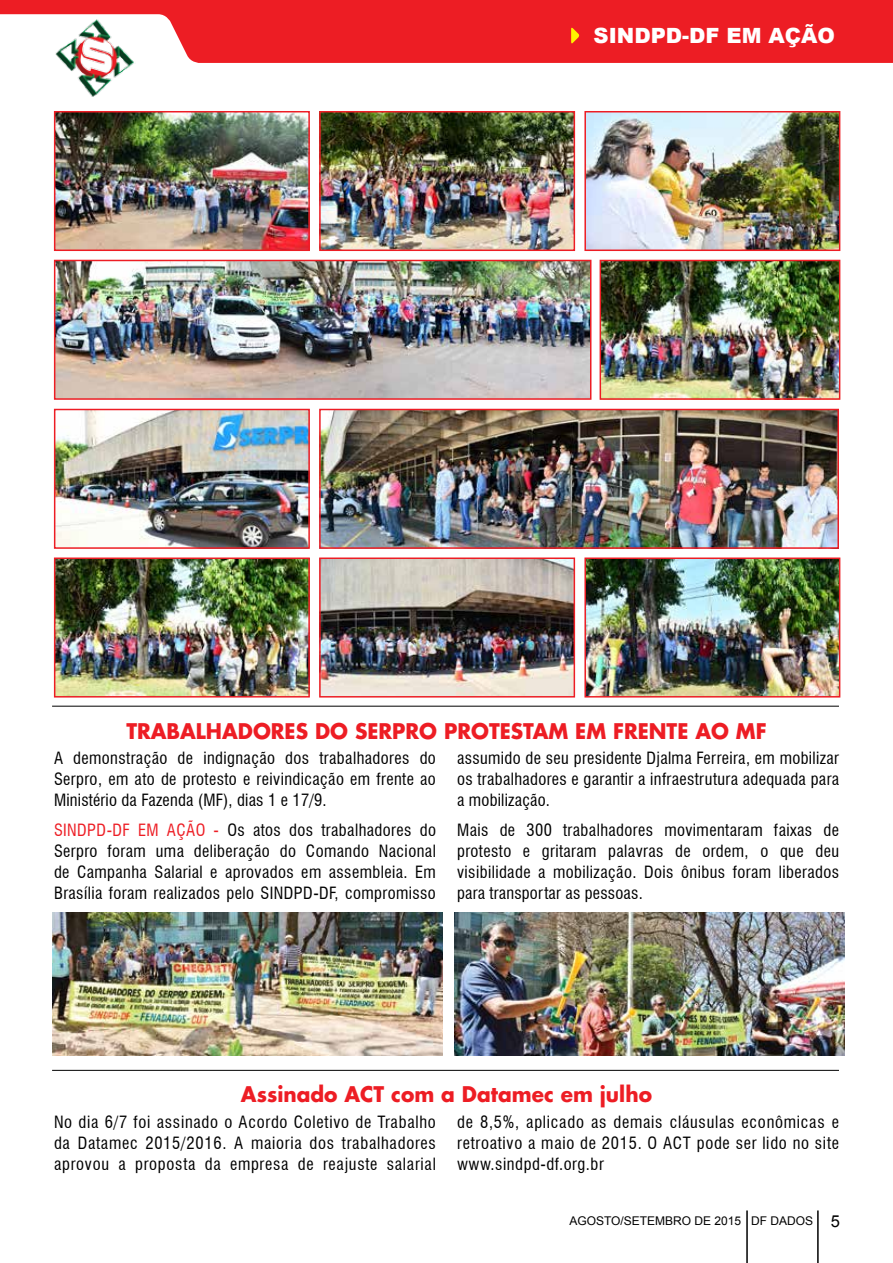
<style>
.page{position:relative;width:893px;height:1263px;background:#fff}
.page>*{position:absolute;margin:0;border:0;box-sizing:border-box;transform-origin:0 0}
.t1{font:700 21px "Futura Std";color:#ed1d24;scale:.96 1}
.t2{font:900 21px "Arial";color:#fff}
.t3{font:condensed 16.5px/21px "Swiss 721 BT";letter-spacing:.025em;color:#000;text-align:justify}
.t4{font:12px "Arial";color:#000}
.s1{color:#ed1d24}
.s2{font-size:16.5px}
</style>
<div class="page">
<hr style="left:817px;top:1210px;width:2px;height:53px;background:#000">
<hr style="left:746px;top:1210px;width:2px;height:53px;background:#000">
<svg style="left:0;top:0;width:893px;height:63px;background:#ee3238"></svg>
<img style="left:54px;top:17px;width:81px;height:80px">
<svg style="left:571px;top:27px;width:9px;height:18px"></svg>
<hr style="left:52px;top:706px;width:787px;height:1px;background:#000">
<hr style="left:52px;top:1070px;width:787px;height:1px;background:#000">
<img style="left:53px;top:913px;width:390px;height:142px">
<img style="left:454px;top:913px;width:390px;height:142px">
<img style="left:57px;top:114px;width:250px;height:134px">
<div style="left:54px;top:111px;width:256px;height:140px;border:2px solid #ed1d24"></div>
<img style="left:322px;top:114px;width:250px;height:134px">
<div style="left:319px;top:111px;width:256px;height:140px;border:2px solid #ed1d24"></div>
<img style="left:587px;top:114px;width:250px;height:134px">
<div style="left:584px;top:111px;width:256px;height:140px;border:2px solid #ed1d24"></div>
<img style="left:57px;top:412px;width:250px;height:134px">
<div style="left:54px;top:409px;width:256px;height:140px;border:2px solid #ed1d24"></div>
<img style="left:322px;top:412px;width:514px;height:134px">
<div style="left:319px;top:409px;width:520px;height:140px;border:2px solid #ed1d24"></div>
<img style="left:57px;top:263px;width:531px;height:134px">
<div style="left:54px;top:260px;width:537px;height:140px;border:2px solid #ed1d24"></div>
<img style="left:603px;top:263px;width:234px;height:134px">
<div style="left:600px;top:260px;width:240px;height:140px;border:2px solid #ed1d24"></div>
<img style="left:57px;top:560px;width:250px;height:134px">
<div style="left:54px;top:557px;width:256px;height:140px;border:2px solid #ed1d24"></div>
<img style="left:322px;top:560px;width:250px;height:134px">
<div style="left:319px;top:557px;width:256px;height:140px;border:2px solid #ed1d24"></div>
<img style="left:587px;top:560px;width:250px;height:134px">
<div style="left:584px;top:557px;width:256px;height:140px;border:2px solid #ed1d24"></div>
<p class="t2" style="left:594px;top:20px;width:31px">SINDPD</p>
<p class="t2" style="left:682px;top:20px;width:152px">-DF EM AÇÃO</p>
<p class="t1" style="left:126px;top:717px;width:668px">TRABALHADORES DO SERPRO PROTESTAM EM FRENTE AO MF</p>
<p class="t3" style="left:54px;top:748px;width:383px">A demonstração de indignação dos trabalhadores do Serpro, em ato de protesto e reivindicação em frente ao Ministério da Fazenda (MF), dias 1 e 17/9.</p>
<p class="t3" style="left:54px;top:819px;width:383px"><span class="s1">SINDPD-DF EM AÇÃO -</span> Os atos dos trabalhadores do Serpro foram uma deliberação do Comando Nacional de Campanha Salarial e aprovados em assembleia. Em Brasília foram realizados pelo SINDPD-DF, compromisso</p>
<p class="t3" style="left:457px;top:748px;width:384px">assumido de seu presidente Djalma Ferreira, em mobilizar os trabalhadores e garantir a infraestrutura adequada para a mobilização.</p>
<p class="t3" style="left:457px;top:819px;width:383px">Mais de 300 trabalhadores movimentaram faixas de protesto e gritaram palavras de ordem, o que deu visibilidade a mobilização. Dois ônibus foram liberados para transportar as pessoas.</p>
<p class="t1" style="left:241px;top:1080px;width:430px">Assinado ACT com a Datamec em julho</p>
<p class="t3" style="left:54px;top:1111px;width:383px">No dia 6/7 foi assinado o Acordo Coletivo de Trabalho da Datamec 2015/2016. A maioria dos trabalhadores aprovou a proposta da empresa de reajuste salarial</p>
<p class="t3" style="left:457px;top:1111px;width:383px">de 8,5%, aplicado as demais cláusulas econômicas e retroativo a maio de 2015. O ACT pode ser lido no site www.sindpd-df.org.br</p>
<p class="t4" style="left:569px;top:1212px;width:272px">AGOSTO/SETEMBRO DE 2015 DF DADOS <span class="s2">5</span></p>
</div>
